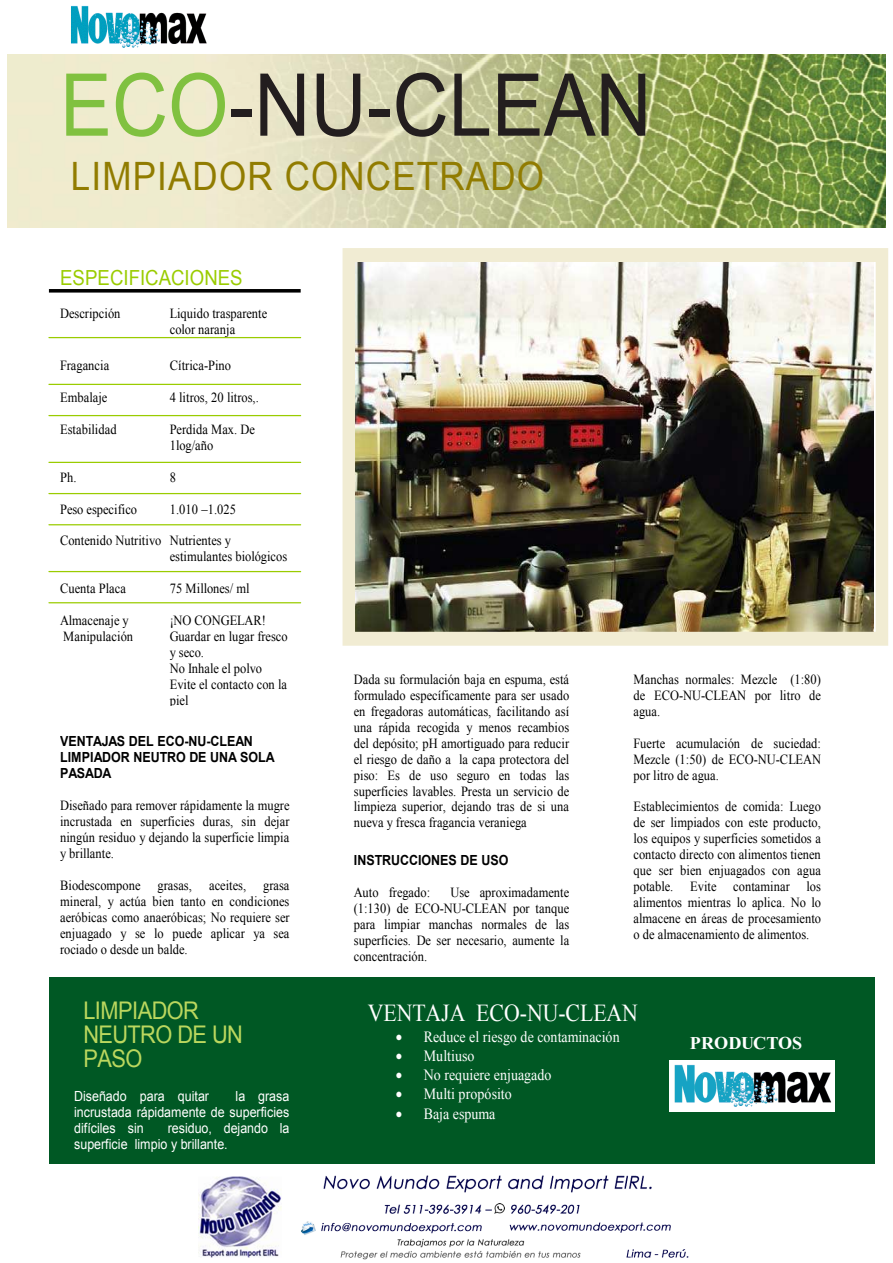
<style>
.page{position:relative;width:893px;height:1263px;background:#fff}
.page>*{position:absolute;margin:0;border:0;box-sizing:border-box;transform-origin:0 0}
.t1{font:86.7px "Arial";color:#231e1f;scale:.89 1}
.t2{font:39.15px "Arial";letter-spacing:.035em;color:#917c00;scale:.89 1}
.t3{font:24.3px/24.5px "Arial";letter-spacing:-.025em;color:#bbd75e;scale:.89 1}
.t4{font:24.3px "Times New Roman";letter-spacing:-.005em;color:#fff;scale:.89 1}
.t5{font:700 22.5px "Aparajita";letter-spacing:-.005em;color:#fff}
.t6{font:20.85px "Arial";color:#9acc00;scale:.89 1}
.t7{font:15.6px "Times New Roman";color:#fff;scale:.89 1}
.t8{font:13.95px/15.9px "Times New Roman";letter-spacing:.005em;color:#000;text-align:justify;scale:.89 1}
.t9{font:13.95px/15.9px "Arial";letter-spacing:-.005em;color:#fff;text-align:justify;scale:.89 1}
.t10{font:700 13.95px/15.9px "Arial";letter-spacing:-.005em;color:#000;scale:.89 1}
.s1{color:#80c140}
</style>
<div class="page">
<img style="left:356px;top:262px;width:518px;height:369px">
<div style="left:342px;top:248px;width:546px;height:397px;border:13px solid #f1ecd3"></div>
<div style="left:49px;top:977px;width:825px;height:186px;background:#005824"></div>
<img style="left:8px;top:54px;width:878px;height:174px">
<hr style="left:49px;top:289px;width:252px;height:3px;background:#000">
<hr style="left:49px;top:571px;width:252px;height:1px;background:#9acc00">
<hr style="left:49px;top:337px;width:252px;height:1px;background:#9acc00">
<hr style="left:49px;top:493px;width:252px;height:1px;background:#9acc00">
<hr style="left:49px;top:415px;width:252px;height:1px;background:#9acc00">
<hr style="left:49px;top:384px;width:252px;height:1px;background:#9acc00">
<hr style="left:49px;top:462px;width:252px;height:1px;background:#9acc00">
<hr style="left:49px;top:524px;width:252px;height:1px;background:#9acc00">
<hr style="left:49px;top:602px;width:252px;height:1px;background:#9acc00">
<img style="left:669px;top:1060px;width:165px;height:52px">
<img style="left:70px;top:5px;width:137px;height:43px">
<img style="left:198px;top:1175px;width:491px;height:85px">
<h1 class="t1" style="left:60px;top:48px;width:666px"><span class="s1">ECO</span>-NU-CLEAN</h1>
<h2 class="t2" style="left:71px;top:151px;width:533px">LIMPIADOR CONCETRADO</h2>
<h3 class="t6" style="left:60px;top:264px;width:207px">ESPECIFICACIONES</h3>
<p class="t8" style="left:60px;top:305px;width:69px">Descripción</p>
<p class="t8" style="left:170px;top:305px;width:111px">Liquido trasparente color naranja</p>
<p class="t8" style="left:60px;top:357px;width:57px">Fragancia</p>
<p class="t8" style="left:170px;top:357px;width:71px">Cítrica-Pino</p>
<p class="t8" style="left:60px;top:389px;width:55px">Embalaje</p>
<p class="t8" style="left:170px;top:389px;width:102px">4 litros, 20 litros,.</p>
<p class="t8" style="left:60px;top:421px;width:65px">Estabilidad</p>
<p class="t8" style="left:170px;top:421px;width:97px">Perdida Max. De<br>1log/año</p>
<p class="t8" style="left:60px;top:469px;width:20px">Ph.</p>
<p class="t8" style="left:170px;top:469px;width:9px">8</p>
<p class="t8" style="left:60px;top:501px;width:88px">Peso especifico</p>
<p class="t8" style="left:170px;top:501px;width:76px">1.010 –1.025</p>
<p class="t8" style="left:170px;top:532px;width:133px;text-indent:-110px">Contenido Nutritivo Nutrientes y estimulantes biológicos</p>
<p class="t8" style="left:60px;top:580px;width:75px">Cuenta Placa</p>
<p class="t8" style="left:170px;top:580px;width:91px">75 Millones/ ml</p>
<p class="t8" style="left:60px;top:612px;width:79px">Almacenaje y</p>
<p class="t8" style="left:170px;top:612px;width:109px">¡NO CONGELAR!</p>
<p class="t8" style="left:63px;top:628px;width:80px">Manipulación</p>
<p class="t8" style="left:170px;top:628px;width:134px;text-align:left">Guardar en lugar fresco y seco.<br>No Inhale el polvo<br>Evite el contacto con la piel</p>
<p class="t10" style="left:60px;top:734px;width:243px">VENTAJAS DEL ECO-NU-CLEAN<br>LIMPIADOR NEUTRO DE UNA SOLA<br>PASADA</p>
<p class="t8" style="left:60px;top:797px;width:259px">Diseñado para remover rápidamente la mugre incrustada en superficies duras, sin dejar ningún residuo y dejando la superficie limpia y brillante.</p>
<p class="t8" style="left:60px;top:877px;width:259px">Biodescompone grasas, aceites, grasa mineral, y actúa bien tanto en condiciones aeróbicas como anaeróbicas; No requiere ser enjuagado y se lo puede aplicar ya sea rociado o desde un balde.</p>
<h3 class="t3" style="left:83px;top:998px;width:181px">LIMPIADOR<br>NEUTRO DE UN<br>PASO</h3>
<p class="t9" style="left:74px;top:1088px;width:153px">Diseñado para quitar</p>
<p class="t9" style="left:74px;top:1088px;width:243px;text-indent:161px">la grasa incrustada rápidamente de superficies difíciles sin</p>
<p class="t9" style="left:74px;top:1120px;width:243px;text-indent:94px">residuo, dejando la superficie limpio y brillante.</p>
<p class="t8" style="left:354px;top:671px;width:244px">Dada su formulación baja en espuma, está formulado específicamente para ser usado en fregadoras automáticas, facilitando así una rápida recogida y menos recambios del depósito; pH amortiguado para reducir el riesgo de daño a la capa protectora del piso: Es de uso seguro en todas las superficies lavables. Presta un servicio de limpieza superior, dejando tras de si una nueva y fresca fragancia veraniega</p>
<p class="t10" style="left:354px;top:853px;width:175px">INSTRUCCIONES DE USO</p>
<p class="t8" style="left:354px;top:884px;width:87px">Auto fregado:</p>
<p class="t8" style="left:354px;top:884px;width:244px;text-indent:97px">Use aproximadamente (1:130) de ECO-NU-CLEAN por tanque para limpiar manchas normales de las superficies. De ser necesario, aumente la concentración.</p>
<p class="t8" style="left:634px;top:671px;width:212px">Manchas normales: Mezcle (1:80) de ECO-NU-CLEAN por litro de agua.</p>
<p class="t8" style="left:634px;top:735px;width:212px">Fuerte acumulación de suciedad:<br>Mezcle (1:50) de ECO-NU-CLEAN por litro de agua.</p>
<p class="t8" style="left:634px;top:798px;width:212px">Establecimientos de comida: Luego de ser limpiados con este producto, los equipos y superficies sometidos a contacto directo con alimentos tienen que ser bien enjuagados con agua potable. Evite contaminar los alimentos mientras lo aplica. No lo almacene en áreas de procesamiento o de almacenamiento de alimentos.</p>
<h3 class="t4" style="left:368px;top:996px;width:305px">VENTAJA ECO-NU-CLEAN</h3>
<p class="t7" style="left:396px;top:1026px;width:253px">• Reduce el riesgo de contaminación</p>
<p class="t7" style="left:396px;top:1045px;width:90px">• Multiuso</p>
<p class="t7" style="left:396px;top:1064px;width:176px">• No requiere enjuagado</p>
<p class="t7" style="left:396px;top:1083px;width:132px">• Multi propósito</p>
<p class="t7" style="left:396px;top:1103px;width:113px">• Baja espuma</p>
<h3 class="t5" style="left:690px;top:1032px;width:114px">PRODUCTOS</h3>
</div>
